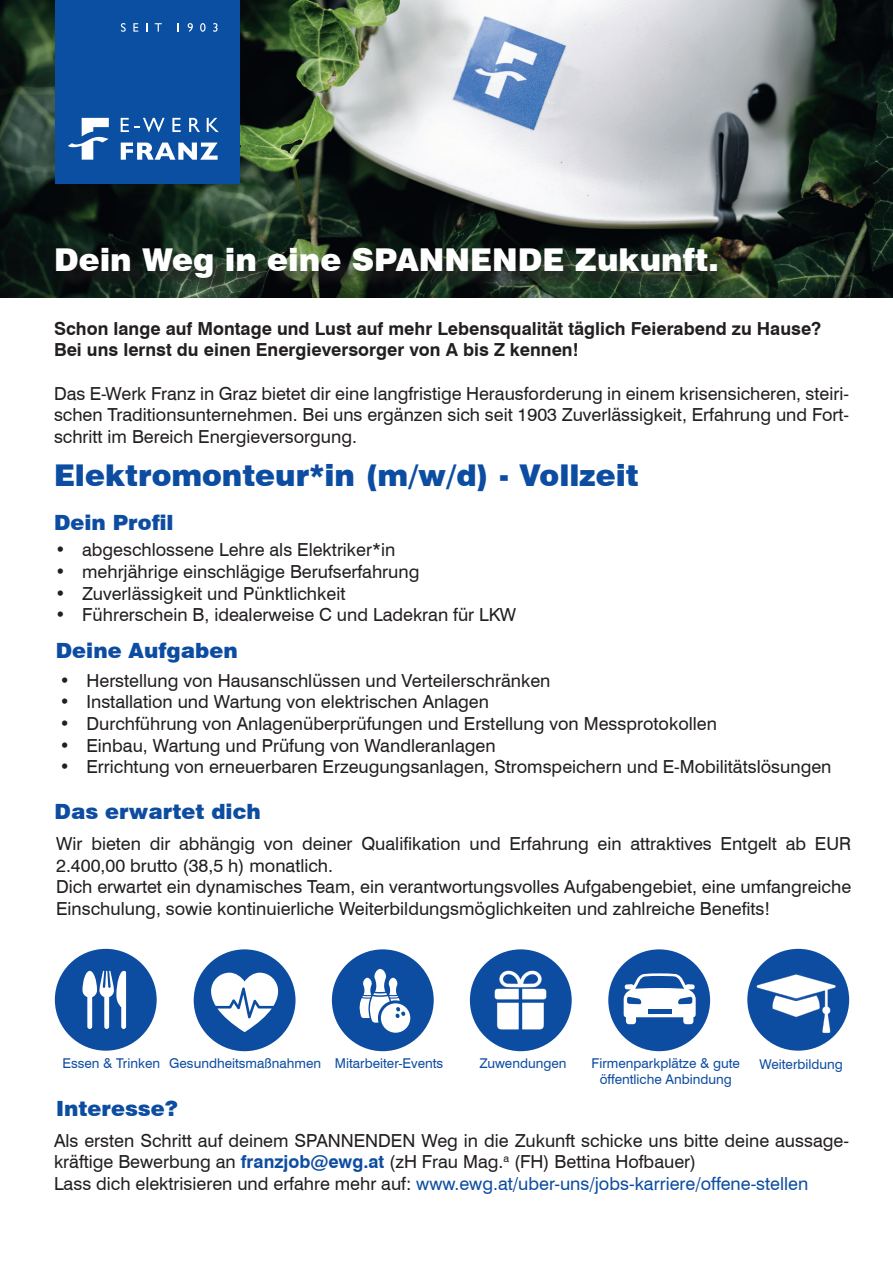
<style>
.page{position:relative;width:893px;height:1263px;background:#fff}
.page>*{position:absolute;margin:0;border:0;box-sizing:border-box;transform-origin:0 0}
.t1{font:900 31.5px "Swiss 721 BT";color:#fff}
.t2{font:900 30px "Swiss 721 BT";color:#0d4da1}
.t3{font:900 21px "Swiss 721 BT";color:#0d4da1}
.t4{font:18px/21.6px "Swiss 721 BT";color:#231f20}
.t5{font:700 18px/21.6px "Swiss 721 BT";color:#231f20}
.t6{font:13.5px/16.2px "Swiss 721 BT";color:#0d4da1;text-align:center}
.s1{font-weight:700;color:#0d4da1}
.s2{color:#0d4da1}
</style>
<div class="page">
<img style="left:0;top:0;width:893px;height:298px">
<div style="left:55px;top:0;width:185px;height:184px;background:#0a4fa2"></div>
<svg style="left:68px;top:118px;width:41px;height:42px"></svg>
<svg style="left:121px;top:23px;width:5px;height:9px"></svg>
<svg style="left:133px;top:23px;width:5px;height:9px"></svg>
<svg style="left:155px;top:23px;width:7px;height:9px"></svg>
<svg style="left:188px;top:23px;width:5px;height:9px"></svg>
<svg style="left:200px;top:23px;width:6px;height:9px"></svg>
<svg style="left:213px;top:23px;width:5px;height:9px"></svg>
<svg style="left:121px;top:118px;width:8px;height:14px"></svg>
<svg style="left:135px;top:118px;width:30px;height:14px"></svg>
<svg style="left:172px;top:118px;width:9px;height:14px"></svg>
<svg style="left:189px;top:118px;width:11px;height:14px"></svg>
<svg style="left:207px;top:118px;width:12px;height:14px"></svg>
<svg style="left:121px;top:143px;width:97px;height:17px"></svg>
<div style="left:59px;top:250px;width:676px;height:46px;background:#231f20;opacity:.75"></div>
<div style="left:55px;top:949px;width:102px;height:102px;background:#0d4da1;border-radius:50%"></div>
<svg style="left:82px;top:971px;width:44px;height:58px"></svg>
<div style="left:194px;top:949px;width:102px;height:102px;background:#0d4da1;border-radius:50%"></div>
<svg style="left:211px;top:973px;width:67px;height:59px"></svg>
<div style="left:332px;top:949px;width:102px;height:102px;background:#0d4da1;border-radius:50%"></div>
<div style="left:381px;top:1003px;width:29px;height:30px;background:#fff;border-radius:50%"></div>
<svg style="left:359px;top:969px;width:47px;height:53px"></svg>
<div style="left:608px;top:949px;width:102px;height:102px;background:#0d4da1;border-radius:50%"></div>
<svg style="left:624px;top:973px;width:72px;height:51px"></svg>
<div style="left:470px;top:949px;width:102px;height:102px;background:#0d4da1;border-radius:50%"></div>
<img style="left:477px;top:957px;width:87px;height:86px">
<hr style="left:648px;top:1009px;width:24px;height:4px;background:#0d4da1">
<div style="left:747px;top:949px;width:102px;height:102px;background:#0d4da1;border-radius:50%"></div>
<img style="left:754px;top:969px;width:85px;height:75px">
<h1 class="t1" style="left:54px;top:241px;width:666px">Dein Weg in eine SPANNENDE Zukunft.</h1>
<p class="t5" style="left:54px;top:317px;width:769px">Schon lange auf Montage und Lust auf mehr Lebensqualität täglich Feierabend zu Hause?<br>Bei uns lernst du einen Energieversorger von A bis Z kennen!</p>
<p class="t4" style="left:54px;top:382px;width:796px;text-align:justify">Das E-Werk Franz in Graz bietet dir eine langfristige Herausforderung in einem krisensicheren, steiri&shy;schen Traditionsunternehmen. Bei uns ergänzen sich seit 1903 Zuverlässigkeit, Erfahrung und Fort&shy;schritt im Bereich Energieversorgung.</p>
<h2 class="t2" style="left:54px;top:457px;width:586px">Elektromonteur*in (m/w/d) - Vollzeit</h2>
<p class="t3" style="left:54px;top:509px;width:121px">Dein Profil</p>
<p class="t4" style="left:55px;top:539px;width:342px">• abgeschlossene Lehre als Elektriker*in</p>
<p class="t4" style="left:55px;top:561px;width:366px">• mehrjährige einschlägige Berufserfahrung</p>
<p class="t4" style="left:55px;top:582px;width:292px">• Zuverlässigkeit und Pünktlichkeit</p>
<p class="t4" style="left:55px;top:604px;width:463px">• Führerschein B, idealerweise C und Ladekran für LKW</p>
<p class="t3" style="left:56px;top:638px;width:183px">Deine Aufgaben</p>
<p class="t4" style="left:59px;top:669px;width:492px">• Herstellung von Hausanschlüssen und Verteilerschränken</p>
<p class="t4" style="left:59px;top:691px;width:431px">• Installation und Wartung von elektrischen Anlagen</p>
<p class="t4" style="left:59px;top:713px;width:659px">• Durchführung von Anlagenüberprüfungen und Erstellung von Messprotokollen</p>
<p class="t4" style="left:59px;top:734px;width:438px">• Einbau, Wartung und Prüfung von Wandleranlagen</p>
<p class="t4" style="left:59px;top:756px;width:773px">• Errichtung von erneuerbaren Erzeugungsanlagen, Stromspeichern und E-Mobilitätslösungen</p>
<p class="t3" style="left:55px;top:799px;width:208px">Das erwartet dich</p>
<p class="t4" style="left:56px;top:833px;width:796px">Wir bieten dir abhängig von deiner Qualifikation und Erfahrung ein attraktives Entgelt ab EUR 2.400,00 brutto (38,5 h) monatlich.<br>Dich erwartet ein dynamisches Team, ein verantwortungsvolles Aufgabengebiet, eine umfangreiche Einschulung, sowie kontinuierliche Weiterbildungsmöglichkeiten und zahlreiche Benefits!</p>
<p class="t6" style="left:63px;top:1055px;width:382px">Essen &amp; Trinken Gesundheitsmaßnahmen Mitarbeiter-Events</p>
<p class="t6" style="left:592px;top:1055px;width:150px">Firmenparkplätze &amp; gute öffentliche Anbindung</p>
<p class="t6" style="left:479px;top:1055px;width:89px">Zuwendungen</p>
<p class="t6" style="left:759px;top:1055px;width:85px">Weiterbildung</p>
<p class="t3" style="left:56px;top:1096px;width:123px">Interesse?</p>
<p class="t4" style="left:54px;top:1129px;width:796px">Als ersten Schritt auf deinem SPANNENDEN Weg in die Zukunft schicke uns bitte deine aussage&shy;kräftige Bewerbung an <span class="s1">franzjob@ewg.at</span> (zH Frau Mag.<sup>a</sup> (FH) Bettina Hofbauer)<br>Lass dich elektrisieren und erfahre mehr auf: <span class="s2">www.ewg.at/uber-uns/jobs-karriere/offene-stellen</span></p>
</div>
